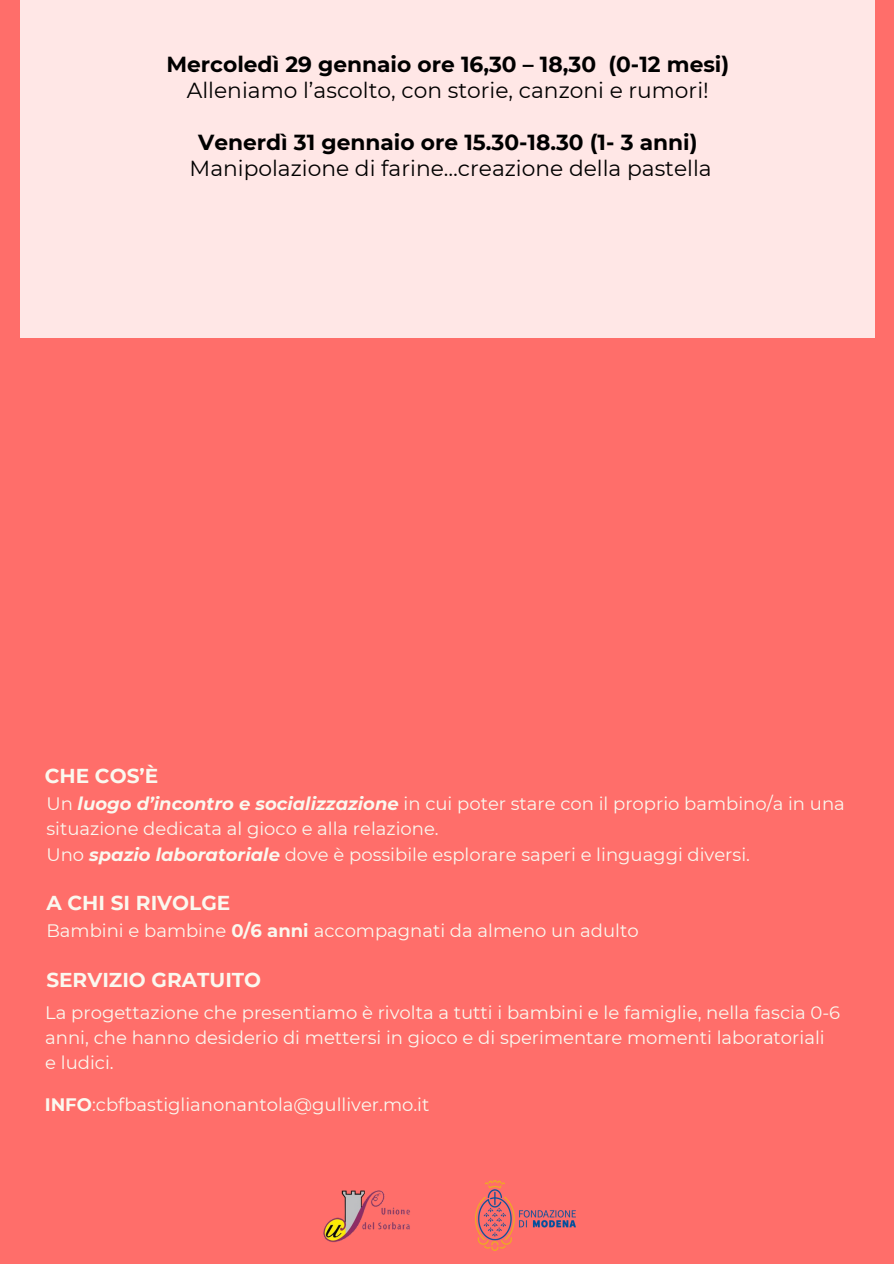
<style>
.page{position:relative;width:894px;height:1264px;background:#fff}
.page>*{position:absolute;margin:0;border:0;box-sizing:border-box;transform-origin:0 0}
.t1{font:21.75px/25.8px "Montserrat";color:#000;text-align:center}
.t2{font:700 20.1px "Montserrat";color:#faf8ef}
.t3{font:18px/24.6px "Montserrat";color:#faf8ef}
.s1{font-weight:700}
.s2{font-weight:700;font-style:italic}
</style>
<div class="page">
<div style="left:0;top:0;width:893px;height:1263px;background:#ff6e6a"></div>
<div style="left:20px;top:0;width:854px;height:337px;background:#ffe7e6"></div>
<img style="left:323px;top:1190px;width:87px;height:52px">
<img style="left:475px;top:1180px;width:100px;height:69px">
<p class="t1" style="left:166px;top:52px;width:564px"><span class="s1">Mercoledì 29 gennaio ore 16,30 – 18,30 (0-12 mesi)<br></span>Alleniamo l’ascolto, con storie, canzoni e rumori!</p>
<p class="t1" style="left:189px;top:129px;width:523px"><span class="s1">Venerdì 31 gennaio ore 15.30-18.30 (1- 3 anni)<br></span>Manipolazione di farine…creazione della pastella</p>
<p class="t2" style="left:45px;top:763px;width:115px">CHE COS’È</p>
<h1 class="t3" style="left:46px;top:791px;width:799px">Un <span class="s2">luogo d’incontro e socializzazione</span> in cui poter stare con il proprio bambino/a in una situazione dedicata al gioco e alla relazione.</h1>
<p class="t3" style="left:46px;top:842px;width:705px">Uno <span class="s2">spazio laboratoriale</span> dove è possibile esplorare saperi e linguaggi diversi.</p>
<h1 class="t2" style="left:46px;top:891px;width:185px">A CHI SI RIVOLGE</h1>
<p class="t3" style="left:46px;top:918px;width:593px">Bambini e bambine <span class="s1">0/6 anni</span> accompagnati da almeno un adulto</p>
<h2 class="t2" style="left:46px;top:967px;width:216px">SERVIZIO GRATUITO</h2>
<h1 class="t3" style="left:45px;top:1000px;width:796px">La progettazione che presentiamo è rivolta a tutti i bambini e le famiglie, nella fascia 0-6 anni, che hanno desiderio di mettersi in gioco e di sperimentare momenti laboratoriali</h1>
<p class="t3" style="left:45px;top:1049px;width:70px">e ludici.</p>
<h2 class="t3" style="left:45px;top:1091px;width:386px"><span class="s1">INFO</span>:cbfbastiglianonantola@gulliver.mo.it</h2>
</div>
